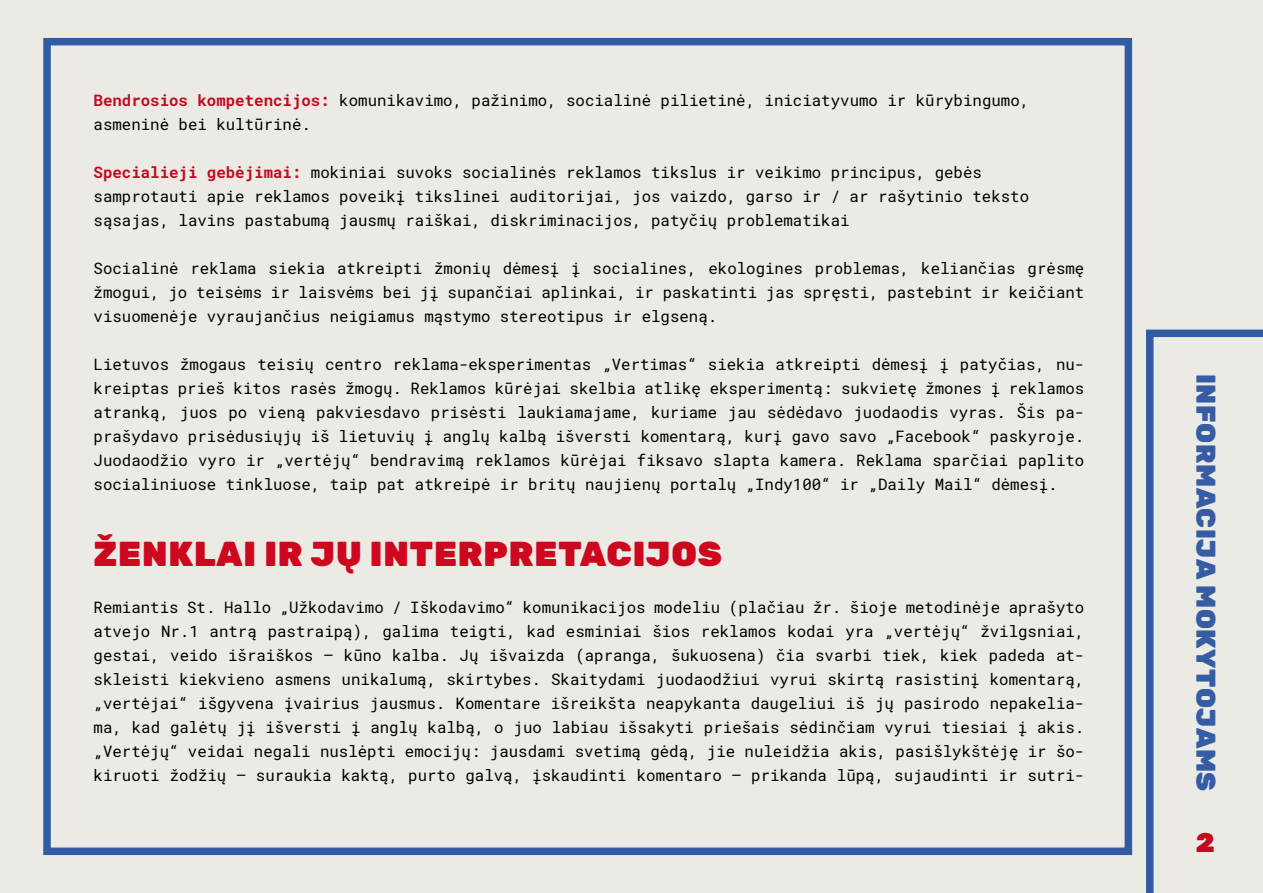
<style>
.page{position:relative;width:1263px;height:893px;background:#eceae5}
.page>*{position:absolute;margin:0;border:0;box-sizing:border-box;transform-origin:0 0}
.t1{font:900 34.5px "Rubik";letter-spacing:.025em;color:#cd071e}
.t2{font:900 27px "Rubik";letter-spacing:.025em;color:#365da4}
.t3{font:900 27px "Rubik";color:#c5091e}
.t4{font:15.75px/24px "Roboto Mono";color:#000;text-align:justify}
.s1{font-weight:700;color:#c5091e}
</style>
<div class="page">
<div style="left:43px;top:38px;width:1089px;height:817px;border:8px solid #315ca4"></div>
<svg style="left:1146px;top:330px;width:117px;height:563px"></svg>
<p class="t4" style="left:94px;top:88px;width:937px"><span class="s1">Bendrosios kompetencijos:</span> komunikavimo, pažinimo, socialinė pilietinė, iniciatyvumo ir kūrybingumo, asmeninė bei kultūrinė.</p>
<p class="t4" style="left:94px;top:160px;width:937px;text-align:left"><span class="s1">Specialieji gebėjimai:</span> mokiniai suvoks socialinės reklamos tikslus ir veikimo principus, gebės samprotauti apie reklamos poveikį tikslinei auditorijai, jos vaizdo, garso ir / ar rašytinio teksto sąsajas, lavins pastabumą jausmų raiškai, diskriminacijos, patyčių problematikai</p>
<p class="t4" style="left:94px;top:256px;width:992px">Socialinė reklama siekia atkreipti žmonių dėmesį į socialines, ekologines problemas, keliančias grėsmę žmogui, jo teisėms ir laisvėms bei jį supančiai aplinkai, ir paskatinti jas spręsti, pastebint ir keičiant visuomenėje vyraujančius neigiamus mąstymo stereotipus ir elgseną.</p>
<p class="t4" style="left:94px;top:352px;width:992px">Lietuvos žmogaus teisių centro reklama-eksperimentas „Vertimas“ siekia atkreipti dėmesį į patyčias, nu&shy;kreiptas prieš kitos rasės žmogų. Reklamos kūrėjai skelbia atlikę eksperimentą: sukvietę žmones į reklamos atranką, juos po vieną pakviesdavo prisėsti laukiamajame, kuriame jau sėdėdavo juodaodis vyras. Šis pa&shy;prašydavo prisėdusiųjų iš lietuvių į anglų kalbą išversti komentarą, kurį gavo savo „Facebook“ paskyroje.<br>Juodaodžio vyro ir „vertėjų“ bendravimą reklamos kūrėjai fiksavo slapta kamera. Reklama sparčiai paplito socialiniuose tinkluose, taip pat atkreipė ir britų naujienų portalų „Indy100“ ir „Daily Mail“ dėmesį.</p>
<h1 class="t1" style="left:94px;top:533px;width:630px">ŽENKLAI IR JŲ INTERPRETACIJOS</h1>
<p class="t4" style="left:94px;top:595px;width:992px">Remiantis St. Hallo „Užkodavimo / Iškodavimo“ komunikacijos modeliu (plačiau žr. šioje metodinėje aprašyto atvejo Nr.1 antrą pastraipą), galima teigti, kad esminiai šios reklamos kodai yra „vertėjų“ žvilgsniai, gestai, veido išraiškos – kūno kalba. Jų išvaizda (apranga, šukuosena) čia svarbi tiek, kiek padeda at&shy;skleisti kiekvieno asmens unikalumą, skirtybes. Skaitydami juodaodžiui vyrui skirtą rasistinį komentarą, „vertėjai“ išgyvena įvairius jausmus. Komentare išreikšta neapykanta daugeliui iš jų pasirodo nepakelia&shy;ma, kad galėtų jį išversti į anglų kalbą, o juo labiau išsakyti priešais sėdinčiam vyrui tiesiai į akis. „Vertėjų“ veidai negali nuslėpti emocijų: jausdami svetimą gėdą, jie nuleidžia akis, pasišlykštėję ir šo&shy;kiruoti žodžių – suraukia kaktą, purto galvą, įskaudinti komentaro – prikanda lūpą, sujaudinti ir sutri-</p>
<h2 class="t2" style="left:1222px;top:374px;width:419px;rotate:90deg">INFORMACIJA MOKYTOJAMS</h2>
<h2 class="t3" style="left:1196px;top:826px;width:21px">2</h2>
</div>
